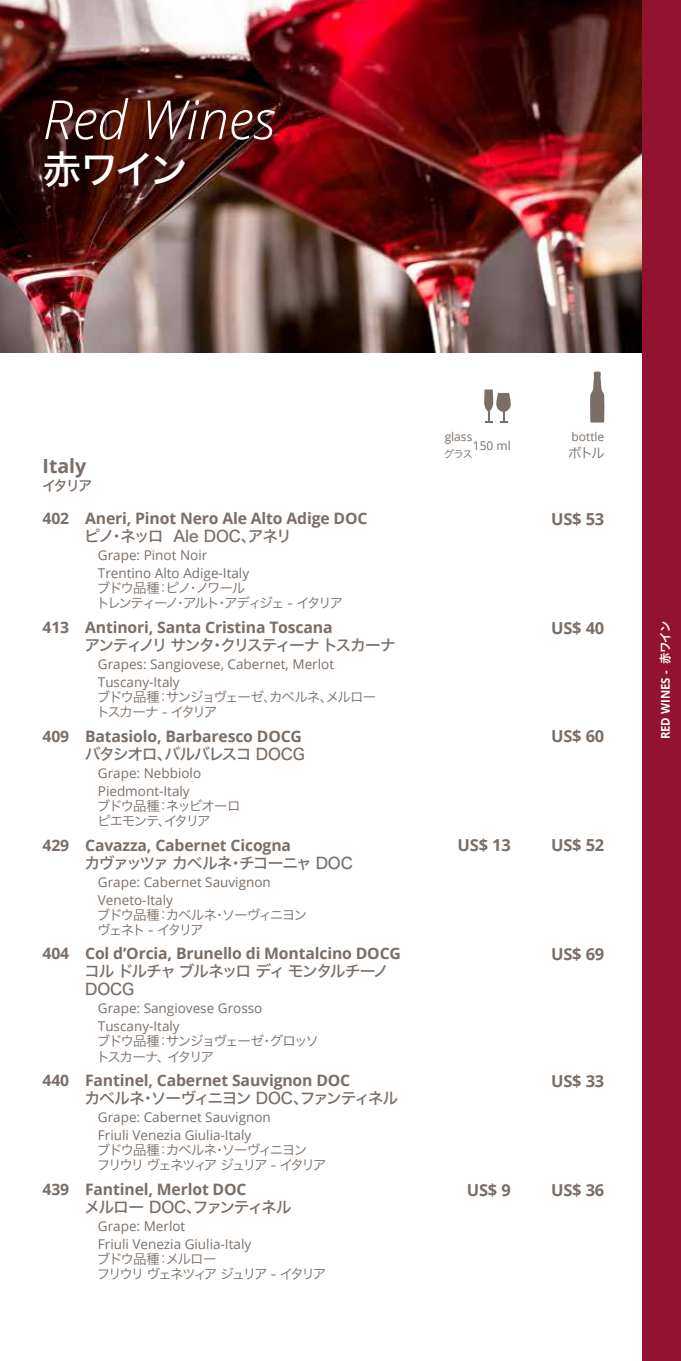
<style>
.page{position:relative;width:681px;height:1361px;background:#fff}
.page>*{position:absolute;margin:0;border:0;box-sizing:border-box;transform-origin:0 0}
.t1{font:italic 300 54px "Open Sans";color:#fff}
.t2{font:39px "Hiragino Sans W5";color:#fff}
.t3{font:700 19.5px "Open Sans";color:#7a6e66}
.t4{font:700 16.5px "Open Sans";letter-spacing:-.01em;color:#7a6e66}
.t5{font:700 15.75px "Open Sans";letter-spacing:-.01em;color:#7a6e66}
.t6{font:15.75px/18px "Hiragino Sans W5";letter-spacing:-.085em;color:#7a6e66}
.t7{font:14.25px "Hiragino Sans W5";color:#7a6e66}
.t8{font:13.5px/18px "Open Sans";color:#7a6e66}
.t9{font:13.5px/15px "Hiragino Sans W3";letter-spacing:-.125em;color:#7a6e66}
.t10{font:13.5px/15px "Hiragino Sans W3";letter-spacing:-.145em;color:#7a6e66}
.t11{font:13.5px/15px "Hiragino Sans W3";letter-spacing:-.15em;color:#7a6e66}
.t12{font:13.5px/15px "Hiragino Sans W3";letter-spacing:-.105em;color:#7a6e66}
.t13{font:12px "Open Sans";color:#7a6e66}
.t14{font:700 12px "Open Sans";color:#fff;scale:.95 1}
.t15{font:10.5px "Hiragino Sans W3";color:#7a6e66}
.s1{font-family:"Hiragino Sans W6";font-weight:400}
</style>
<div class="page">
<img style="left:0;top:0;width:642px;height:352px">
<svg style="left:484px;top:389px;width:26px;height:33px"></svg>
<svg style="left:590px;top:371px;width:14px;height:51px"></svg>
<div style="left:642px;top:0;width:38px;height:1361px;background:#911231"></div>
<h1 class="t1" style="left:43px;top:82px;width:234px">Red Wines</h1>
<h2 class="t2" style="left:43px;top:134px;width:147px">赤ワイン</h2>
<h3 class="t3" style="left:43px;top:452px;width:45px">Italy</h3>
<p class="t7" style="left:42px;top:473px;width:52px">イタリア</p>
<p class="t5" style="left:43px;top:507px;width:326px">402 Aneri, Pinot Nero Ale Alto Adige DOC</p>
<p class="t6" style="left:84px;top:526px;width:209px">ピノ・ネッロ Ale DOC、アネリ</p>
<p class="t8" style="left:98px;top:546px;width:153px">Grape: Pinot Noir<br>Trentino Alto Adige-Italy</p>
<p class="t9" style="left:96px;top:579px;width:248px">ブドウ品種：ピノ・ノワール<br>トレンティーノ・アルト・アディジェ - イタリア</p>
<p class="t5" style="left:43px;top:616px;width:291px">413 Antinori, Santa Cristina Toscana</p>
<p class="t6" style="left:84px;top:635px;width:313px">アンティノリ サンタ・クリスティーナ トスカーナ</p>
<p class="t8" style="left:98px;top:655px;width:238px">Grapes: Sangiovese, Cabernet, Merlot<br>Tuscany-Italy</p>
<p class="t9" style="left:96px;top:688px;width:281px">ブドウ品種：サンジョヴェーゼ、カベルネ、メルロートスカーナ - イタリア</p>
<p class="t5" style="left:43px;top:725px;width:261px">409 Batasiolo, Barbaresco DOCG</p>
<p class="t6" style="left:85px;top:744px;width:222px">バタシオロ、バルバレスコ DOCG</p>
<p class="t8" style="left:98px;top:763px;width:105px">Grape: Nebbiolo<br>Piedmont-Italy</p>
<p class="t12" style="left:97px;top:797px;width:145px">ブドウ品種：ネッビオーロピエモンテ、イタリア</p>
<p class="t5" style="left:43px;top:834px;width:250px">429 Cavazza, Cabernet Cicogna</p>
<p class="t6" style="left:84px;top:853px;width:270px">カヴァッツァ カベルネ・チコーニャ DOC</p>
<p class="t8" style="left:98px;top:872px;width:174px">Grape: Cabernet Sauvignon<br>Veneto-Italy</p>
<p class="t9" style="left:97px;top:906px;width:212px">ブドウ品種：カベルネ・ソーヴィニヨンヴェネト - イタリア</p>
<p class="t5" style="left:43px;top:942px;width:360px">404 Col d’Orcia, Brunello di Montalcino DOCG</p>
<p class="t6" style="left:84px;top:961px;width:306px">コル ドルチャ ブルネッロ ディ モンタルチーノ<br>DOCG</p>
<p class="t8" style="left:98px;top:999px;width:166px">Grape: Sangiovese Grosso<br>Tuscany-Italy</p>
<p class="t9" style="left:96px;top:1033px;width:224px">ブドウ品種：サンジョヴェーゼ・グロッソトスカーナ、イタリア</p>
<p class="t5" style="left:43px;top:1069px;width:309px">440 Fantinel, Cabernet Sauvignon DOC</p>
<p class="t6" style="left:84px;top:1088px;width:315px">カベルネ・ソーヴィニヨン DOC、ファンティネル</p>
<p class="t8" style="left:98px;top:1108px;width:174px">Grape: Cabernet Sauvignon<br>Friuli Venezia Giulia-Italy</p>
<p class="t10" style="left:97px;top:1141px;width:231px">ブドウ品種：カベルネ・ソーヴィニヨン<br>フリウリ ヴェネツィア ジュリア - イタリア</p>
<p class="t5" style="left:43px;top:1178px;width:205px">439 Fantinel, Merlot DOC</p>
<p class="t6" style="left:84px;top:1197px;width:208px">メルロー DOC、ファンティネル</p>
<p class="t8" style="left:98px;top:1217px;width:155px">Grape: Merlot<br>Friuli Venezia Giulia-Italy</p>
<p class="t11" style="left:97px;top:1250px;width:231px">ブドウ品種：メルロー<br>フリウリ ヴェネツィア ジュリア - イタリア</p>
<p class="t13" style="left:444px;top:429px;width:29px">glass</p>
<p class="t13" style="left:472px;top:437px;width:39px">150 ml</p>
<p class="t15" style="left:443px;top:444px;width:31px">グラス</p>
<p class="t13" style="left:571px;top:429px;width:34px">bottle</p>
<p class="t9" style="left:568px;top:444px;width:38px">ボトル</p>
<p class="t4" style="left:551px;top:507px;width:55px">US$ 53</p>
<p class="t4" style="left:551px;top:616px;width:55px">US$ 40</p>
<p class="t4" style="left:551px;top:725px;width:55px">US$ 60</p>
<p class="t4" style="left:457px;top:833px;width:55px">US$ 13</p>
<p class="t4" style="left:550px;top:833px;width:55px">US$ 52</p>
<p class="t4" style="left:551px;top:942px;width:55px">US$ 69</p>
<p class="t4" style="left:551px;top:1069px;width:55px">US$ 33</p>
<p class="t4" style="left:466px;top:1178px;width:46px">US$ 9</p>
<p class="t4" style="left:550px;top:1178px;width:55px">US$ 36</p>
<p class="t14" style="left:656px;top:739px;width:126px;rotate:-90deg">RED WINES - <span class="s1">赤ワイン</span></p>
</div>
